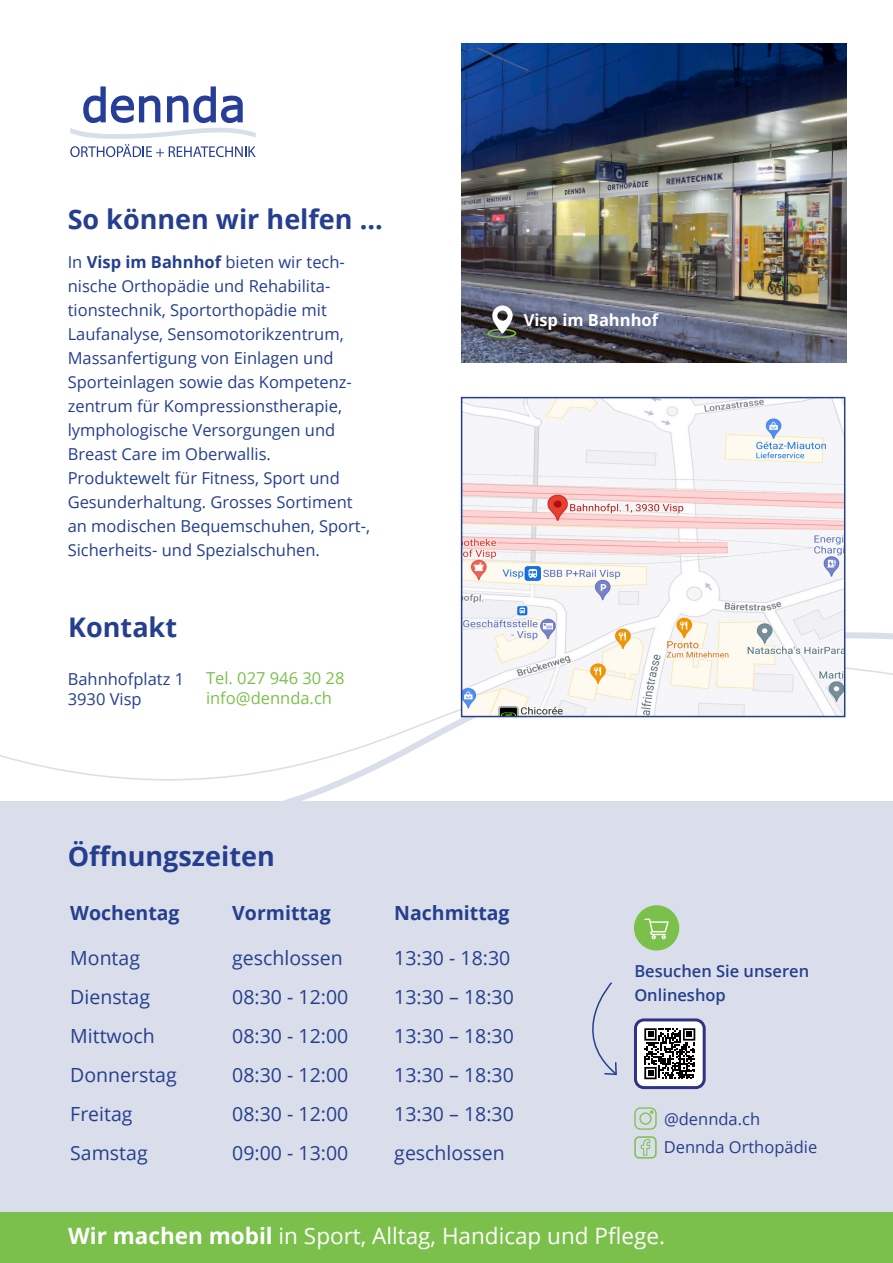
<style>
.page{position:relative;width:893px;height:1263px;background:#fff}
.page>*{position:absolute;margin:0;border:0;box-sizing:border-box;transform-origin:0 0}
.t1{font:700 27px "Open Sans";color:#253f8e}
.t2{font:22.5px "Open Sans";color:#fff}
.t3{font:19.5px "Open Sans";color:#253f8e}
.t4{font:700 19.5px "Open Sans";color:#253f8e}
.t5{font:16.5px/24px "Open Sans";color:#253f8e}
.t6{font:16.5px "Open Sans";color:#7bc04b}
.t7{font:600 16.5px "Open Sans";color:#253f8e}
.t8{font:700 16.5px "Open Sans";color:#fff}
.s1{font-weight:700}
</style>
<div class="page">
<div style="left:0;top:801px;width:893px;height:422px;background:#dadeea"></div>
<svg style="left:0;top:615px;width:893px;height:186px"></svg>
<img style="left:462px;top:44px;width:384px;height:319px">
<div style="left:487px;top:329px;width:29px;height:9px;border:2px solid #7bc04b;border-radius:50%"></div>
<svg style="left:492px;top:305px;width:21px;height:29px"></svg>
<div style="left:0;top:1212px;width:893px;height:51px;background:#7bc04b"></div>
<svg style="left:70px;top:86px;width:186px;height:71px"></svg>
<img style="left:464px;top:400px;width:378px;height:314px">
<div style="left:461px;top:397px;width:384px;height:320px;border:2px solid #253f8e"></div>
<div style="left:635px;top:1020px;width:69px;height:67px;background:#fff;border-radius:9px"></div>
<div style="left:634px;top:1018px;width:72px;height:71px;border:3px solid #2e3385;border-radius:9px"></div>
<svg style="left:644px;top:1028px;width:51px;height:51px"></svg>
<svg style="left:592px;top:982px;width:25px;height:94px"></svg>
<div style="left:634px;top:905px;width:45px;height:45px;background:#7bc04b;border-radius:50%"></div>
<svg style="left:644px;top:919px;width:25px;height:20px"></svg>
<svg style="left:641px;top:1139px;width:9px;height:16px"></svg>
<div style="left:634px;top:1136px;width:23px;height:22px;border:2px solid #7bc04b;border-radius:4px"></div>
<svg style="left:634px;top:1107px;width:23px;height:23px"></svg>
<p class="t1" style="left:68px;top:200px;width:317px">So können wir helfen ...</p>
<p class="t5" style="left:68px;top:249px;width:286px">In <span class="s1">Visp im Bahnhof</span> bieten wir tech&shy;nische Orthopädie und Rehabilita&shy;tionstechnik, Sportorthopädie mit Laufanalyse, Sensomotorikzentrum, Massanfertigung von Einlagen und Sporteinlagen sowie das Kompetenz&shy;zentrum für Kompressionstherapie, lymphologische Versorgungen und Breast Care im Oberwallis.</p>
<p class="t5" style="left:68px;top:465px;width:274px">Produktewelt für Fitness, Sport und</p>
<p class="t5" style="left:68px;top:489px;width:304px">Gesunderhaltung. Grosses Sortiment an modischen Bequemschuhen, Sport-,<br>Sicherheits- und Spezialschuhen.</p>
<p class="t1" style="left:68px;top:608px;width:110px">Kontakt</p>
<p class="t5" style="left:68px;top:667px;width:118px">Bahnhofplatz 1</p>
<p class="t5" style="left:68px;top:686px;width:76px">3930 Visp</p>
<p class="t6" style="left:206px;top:667px;width:140px">Tel. 027 946 30 28</p>
<p class="t6" style="left:206px;top:687px;width:127px">info@dennda.ch</p>
<p class="t8" style="left:524px;top:309px;width:136px">Visp im Bahnhof</p>
<p class="t1" style="left:68px;top:837px;width:209px">Öffnungszeiten</p>
<p class="t4" style="left:70px;top:899px;width:111px">Wochentag</p>
<p class="t4" style="left:232px;top:899px;width:100px">Vormittag</p>
<p class="t4" style="left:394px;top:899px;width:117px">Nachmittag</p>
<p class="t3" style="left:70px;top:945px;width:71px">Montag</p>
<p class="t3" style="left:232px;top:945px;width:112px">geschlossen</p>
<p class="t3" style="left:394px;top:945px;width:118px">13:30 - 18:30</p>
<p class="t3" style="left:70px;top:984px;width:81px">Dienstag</p>
<p class="t3" style="left:232px;top:984px;width:118px">08:30 - 12:00</p>
<p class="t3" style="left:394px;top:984px;width:121px">13:30 – 18:30</p>
<p class="t3" style="left:70px;top:1023px;width:86px">Mittwoch</p>
<p class="t3" style="left:232px;top:1023px;width:118px">08:30 - 12:00</p>
<p class="t3" style="left:394px;top:1023px;width:121px">13:30 – 18:30</p>
<p class="t3" style="left:70px;top:1062px;width:108px">Donnerstag</p>
<p class="t3" style="left:232px;top:1062px;width:118px">08:30 - 12:00</p>
<p class="t3" style="left:394px;top:1062px;width:121px">13:30 – 18:30</p>
<p class="t3" style="left:70px;top:1101px;width:64px">Freitag</p>
<p class="t3" style="left:232px;top:1101px;width:118px">08:30 - 12:00</p>
<p class="t3" style="left:394px;top:1101px;width:121px">13:30 – 18:30</p>
<p class="t3" style="left:70px;top:1140px;width:79px">Samstag</p>
<p class="t3" style="left:232px;top:1140px;width:118px">09:00 - 13:00</p>
<p class="t3" style="left:394px;top:1140px;width:112px">geschlossen</p>
<p class="t7" style="left:634px;top:959px;width:176px">Besuchen Sie unseren</p>
<p class="t7" style="left:634px;top:983px;width:93px">Onlineshop</p>
<p class="t5" style="left:664px;top:1106px;width:98px">@dennda.ch</p>
<p class="t5" style="left:664px;top:1135px;width:155px">Dennda Orthopädie</p>
<p class="t2" style="left:68px;top:1220px;width:598px"><span class="s1">Wir machen mobil</span> in Sport, Alltag, Handicap und Pflege.</p>
</div>
